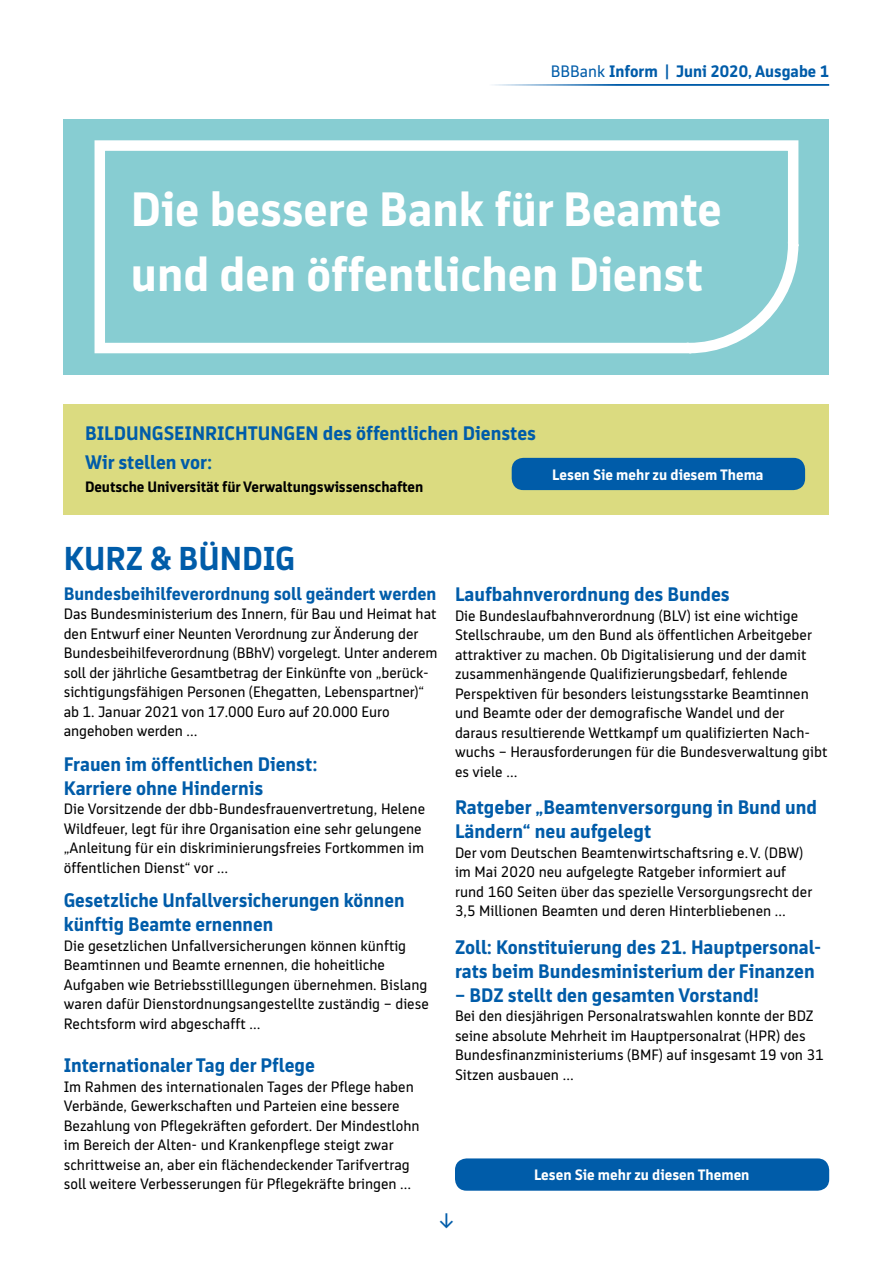
<style>
.page{position:relative;width:893px;height:1263px;background:#fff}
.page>*{position:absolute;margin:0;border:0;box-sizing:border-box;transform-origin:0 0}
.t1{font:700 48px/64.5px "BB Bank Type";color:#fff}
.t2{font:700 33px "BB Bank Type";color:#005ca9}
.t3{font:21px "BB Bank Type";color:#005ca9}
.t4{font:700 19.5px/24px "BB Bank Type";color:#005ca9}
.t5{font:700 18px "BB Bank Type";color:#005ca9}
.t6{font:700 16.5px "BB Bank Type";color:#005ca9}
.t7{font:15px/19.5px "BB Bank Type";color:#000}
.t8{font:700 15px "BB Bank Type";color:#fff}
.t9{font:700 15px "BB Bank Type";letter-spacing:-.005em;color:#000}
.s1{font-weight:400}
</style>
<div class="page">
<hr style="left:489px;top:84px;width:340px;height:2px;background:#005ca9">
<div style="left:455px;top:1158px;width:374px;height:33px;background:#005ca9;border-radius:12px"></div>
<div style="left:64px;top:119px;width:765px;height:255px;background:#87cdd2"></div>
<svg style="left:94px;top:140px;width:705px;height:214px"></svg>
<div style="left:64px;top:404px;width:765px;height:110px;background:#dbdb80"></div>
<div style="left:512px;top:458px;width:293px;height:32px;background:#005ca9;border-radius:12px"></div>
<p class="t6" style="left:551px;top:62px;width:280px"><span class="s1">BBBank</span> Inform | Juni 2020, Ausgabe 1</p>
<h1 class="t1" style="left:131px;top:177px;width:592px">Die bessere Bank für Beamte und den öffentlichen Dienst</h1>
<h3 class="t4" style="left:85px;top:419px;width:453px;line-height:28.2px">BILDUNGSEINRICHTUNGEN des öffentlichen Dienstes<br>Wir stellen vor:</h3>
<p class="t9" style="left:85px;top:479px;width:340px">Deutsche Universität für Verwaltungswissenschaften</p>
<p class="t8" style="left:552px;top:466px;width:213px">Lesen Sie mehr zu diesem Thema</p>
<h2 class="t2" style="left:64px;top:540px;width:233px">KURZ &amp; BÜNDIG</h2>
<p class="t5" style="left:64px;top:583px;width:374px">Bundesbeihilfeverordnung soll geändert werden</p>
<p class="t7" style="left:64px;top:604px;width:375px">Das Bundesministerium des Innern, für Bau und Heimat hat den Entwurf einer Neunten Verordnung zur Änderung der Bundesbeihilfeverordnung (BBhV) vorgelegt. Unter anderem soll der jährliche Gesamtbetrag der Einkünfte von „berück&shy;sichtigungsfähigen Personen (Ehegatten, Lebenspartner)“ ab 1. Januar 2021 von 17.000 Euro auf 20.000 Euro angehoben werden …</p>
<h3 class="t4" style="left:64px;top:752px;width:255px">Frauen im öffentlichen Dienst:<br>Karriere ohne Hindernis</h3>
<p class="t7" style="left:64px;top:799px;width:363px">Die Vorsitzende der dbb-Bundesfrauenvertretung, Helene Wildfeuer, legt für ihre Organisation eine sehr gelungene „Anleitung für ein diskriminierungsfreies Fortkommen im öffentlichen Dienst“ vor …</p>
<h3 class="t4" style="left:64px;top:888px;width:342px">Gesetzliche Unfallversicherungen können künftig Beamte ernennen</h3>
<p class="t7" style="left:64px;top:936px;width:367px">Die gesetzlichen Unfallversicherungen können künftig Beamtinnen und Beamte ernennen, die hoheitliche Aufgaben wie Betriebsstilllegungen übernehmen. Bislang waren dafür Dienstordnungsangestellte zuständig – diese Rechtsform wird abgeschafft …</p>
<h3 class="t4" style="left:64px;top:1053px;width:253px">Internationaler Tag der Pflege</h3>
<p class="t7" style="left:64px;top:1077px;width:357px">Im Rahmen des internationalen Tages der Pflege haben Verbände, Gewerkschaften und Parteien eine bessere Bezahlung von Pflegekräften gefordert. Der Mindestlohn im Bereich der Alten- und Krankenpflege steigt zwar schrittweise an, aber ein flächendeckender Tarifvertrag soll weitere Verbesserungen für Pflegekräfte bringen …</p>
<h3 class="t4" style="left:455px;top:582px;width:276px">Laufbahnverordnung des Bundes</h3>
<p class="t7" style="left:455px;top:605px;width:374px">Die Bundeslaufbahnverordnung (BLV) ist eine wichtige Stellschraube, um den Bund als öffentlichen Arbeitgeber attraktiver zu machen. Ob Digitalisierung und der damit zusammenhängende Qualifizierungsbedarf, fehlende Perspektiven für besonders leistungsstarke Beamtinnen und Beamte oder der demografische Wandel und der daraus resultierende Wettkampf um qualifizierten Nach&shy;wuchs – Herausforderungen für die Bundesverwaltung gibt es viele …</p>
<h3 class="t4" style="left:455px;top:795px;width:364px">Ratgeber „Beamtenversorgung in Bund und<br>Ländern“ neu aufgelegt</h3>
<p class="t7" style="left:455px;top:842px;width:359px">Der vom Deutschen Beamtenwirtschaftsring e.V. (DBW) im Mai 2020 neu aufgelegte Ratgeber informiert auf rund 160 Seiten über das spezielle Versorgungsrecht der 3,5 Millionen Beamten und deren Hinterbliebenen …</p>
<h3 class="t4" style="left:455px;top:935px;width:368px">Zoll: Konstituierung des 21. Hauptpersonal&shy;rats beim Bundesministerium der Finanzen</h3>
<h3 class="t4" style="left:455px;top:983px;width:306px">– BDZ stellt den gesamten Vorstand!</h3>
<p class="t7" style="left:455px;top:1006px;width:370px">Bei den diesjährigen Personalratswahlen konnte der BDZ seine absolute Mehrheit im Hauptpersonalrat (HPR) des Bundesfinanzministeriums (BMF) auf insgesamt 19 von 31<br>Sitzen ausbauen …</p>
<p class="t8" style="left:534px;top:1167px;width:217px">Lesen Sie mehr zu diesen Themen</p>
<h3 class="t3" style="left:439px;top:1209px;width:16px">↓</h3>
</div>
